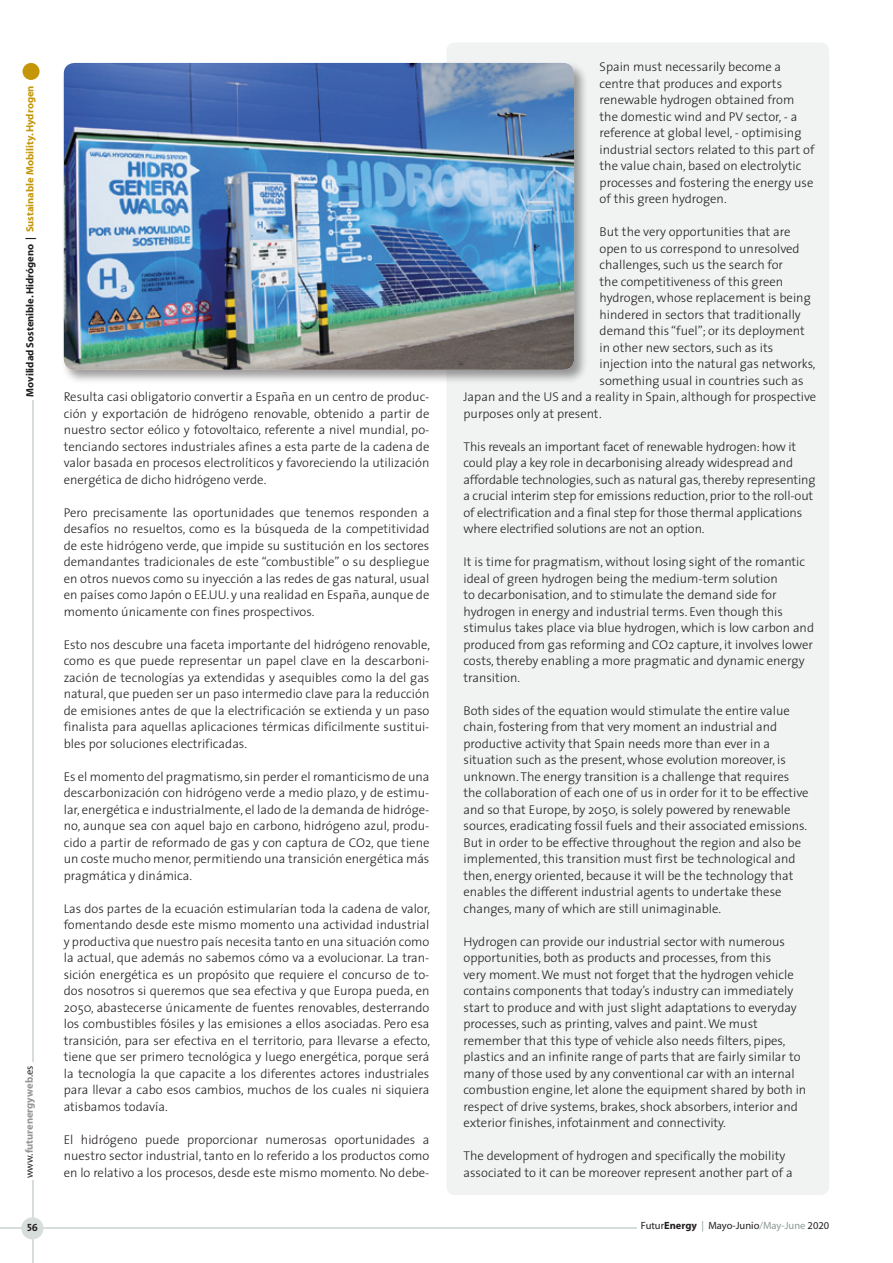
<style>
.page{position:relative;width:893px;height:1263px;background:#fff}
.page>*{position:absolute;margin:0;border:0;box-sizing:border-box;transform-origin:0 0}
.Texto_ingles{font:300 12.75px/16.5px "The Sans";color:#231f20}
.Texto{font:300 12.75px/16.5px "The Sans";color:#231f20;text-align:justify}
.t1{font:700 10.5px "Myriad";color:#231f20}
.t2{font:10.5px "Myriad";color:#231f20}
.t3{font:700 10.5px "Myriad";color:#939598}
.t4{font:10.5px "The Sans Bold Caps";color:#231f20}
.s1{color:#c49608}
.s2{font-weight:400;color:#231f20}
.s3{font-weight:700}
.s4{color:#8b9b92}
</style>
<div class="page">
<div style="left:23px;top:63px;width:17px;height:17px;background:#c49608;border-radius:50%"></div>
<hr style="left:32px;top:400px;width:1px;height:662px;background:#d7ddda">
<hr style="left:0;top:1228px;width:637px;height:1px;background:#d7ddda">
<hr style="left:32px;top:1180px;width:1px;height:83px;background:#d7ddda">
<div style="left:21px;top:1217px;width:22px;height:22px;background:#d7ddda;border-radius:50%"></div>
<div style="left:446px;top:43px;width:383px;height:1152px;background:#f0f3f2;border-radius:9px"></div>
<div style="left:61px;top:61px;width:527px;height:323px;background:#231f20;opacity:.45"></div>
<img style="left:64px;top:63px;width:510px;height:307px">
<p class="t1" style="left:24px;top:397px;width:313px;rotate:-90deg">Movilidad Sostenible. Hidrógeno | <span class="s1">Sustainable Mobility. Hydrogen</span></p>
<p class="t3" style="left:24px;top:1178px;width:114px;rotate:-90deg"><span class="s2">www.</span>futurenergyweb<span class="s2">.es</span></p>
<p class="Texto" style="left:64px;top:388px;width:367px">Resulta casi obligatorio convertir a España en un centro de produc&shy;ción y exportación de hidrógeno renovable, obtenido a partir de nuestro sector eólico y fotovoltaico, referente a nivel mundial, po&shy;tenciando sectores industriales afines a esta parte de la cadena de valor basada en procesos electrolíticos y favoreciendo la utilización energética de dicho hidrógeno verde.</p>
<p class="Texto" style="left:64px;top:504px;width:367px">Pero precisamente las oportunidades que tenemos responden a desafíos no resueltos, como es la búsqueda de la competitividad de este hidrógeno verde, que impide su sustitución en los sectores demandantes tradicionales de este “combustible” o su despliegue en otros nuevos como su inyección a las redes de gas natural, usual en países como Japón o EE.UU. y una realidad en España, aunque de momento únicamente con fines prospectivos.</p>
<p class="Texto" style="left:64px;top:636px;width:368px">Esto nos descubre una faceta importante del hidrógeno renovable, como es que puede representar un papel clave en la descarboni&shy;zación de tecnologías ya extendidas y asequibles como la del gas natural, que pueden ser un paso intermedio clave para la reducción de emisiones antes de que la electrificación se extienda y un paso finalista para aquellas aplicaciones térmicas difícilmente sustitui&shy;bles por soluciones electrificadas.</p>
<p class="Texto" style="left:64px;top:768px;width:367px">Es el momento del pragmatismo, sin perder el romanticismo de una descarbonización con hidrógeno verde a medio plazo, y de estimu&shy;lar, energética e industrialmente, el lado de la demanda de hidróge&shy;no, aunque sea con aquel bajo en carbono, hidrógeno azul, produ&shy;cido a partir de reformado de gas y con captura de CO2, que tiene un coste mucho menor, permitiendo una transición energética más pragmática y dinámica.</p>
<p class="Texto" style="left:64px;top:900px;width:368px">Las dos partes de la ecuación estimularían toda la cadena de valor, fomentando desde este mismo momento una actividad industrial y productiva que nuestro país necesita tanto en una situación como la actual, que además no sabemos cómo va a evolucionar. La tran&shy;sición energética es un propósito que requiere el concurso de to&shy;dos nosotros si queremos que sea efectiva y que Europa pueda, en 2050, abastecerse únicamente de fuentes renovables, desterrando los combustibles fósiles y las emisiones a ellos asociadas. Pero esa transición, para ser efectiva en el territorio, para llevarse a efecto, tiene que ser primero tecnológica y luego energética, porque será la tecnología la que capacite a los diferentes actores industriales para llevar a cabo esos cambios, muchos de los cuales ni siquiera atisbamos todavía.</p>
<p class="Texto" style="left:64px;top:1131px;width:367px">El hidrógeno puede proporcionar numerosas oportunidades a nuestro sector industrial, tanto en lo referido a los productos como en lo relativo a los procesos, desde este mismo momento. No debe-</p>
<p class="Texto_ingles" style="left:600px;top:58px;width:216px">Spain must necessarily become a centre that produces and exports renewable hydrogen obtained from the domestic wind and PV sector, - a reference at global level, - optimising industrial sectors related to this part of the value chain, based on electrolytic processes and fostering the energy use of this green hydrogen.</p>
<p class="Texto_ingles" style="left:600px;top:223px;width:193px">But the very opportunities that are</p>
<p class="Texto_ingles" style="left:600px;top:240px;width:202px">open to us correspond to unresolved</p>
<p class="Texto_ingles" style="left:600px;top:256px;width:185px">challenges, such us the search for</p>
<p class="Texto_ingles" style="left:600px;top:273px;width:185px">the competitiveness of this green</p>
<p class="Texto_ingles" style="left:600px;top:289px;width:213px">hydrogen, whose replacement is being</p>
<p class="Texto_ingles" style="left:600px;top:306px;width:203px">hindered in sectors that traditionally</p>
<p class="Texto_ingles" style="left:600px;top:322px;width:207px">demand this “fuel”; or its deployment</p>
<p class="Texto_ingles" style="left:600px;top:339px;width:175px">in other new sectors, such as its</p>
<p class="Texto_ingles" style="left:600px;top:355px;width:217px">injection into the natural gas networks,</p>
<p class="Texto_ingles" style="left:600px;top:372px;width:205px">something usual in countries such as</p>
<p class="Texto_ingles" style="left:463px;top:388px;width:354px">Japan and the US and a reality in Spain, although for prospective</p>
<p class="Texto_ingles" style="left:463px;top:405px;width:140px">purposes only at present.</p>
<p class="Texto_ingles" style="left:463px;top:438px;width:354px">This reveals an important facet of renewable hydrogen: how it could play a key role in decarbonising already widespread and affordable technologies, such as natural gas, thereby representing a crucial interim step for emissions reduction, prior to the roll-out of electrification and a final step for those thermal applications where electrified solutions are not an option.</p>
<p class="Texto_ingles" style="left:463px;top:553px;width:352px">It is time for pragmatism, without losing sight of the romantic ideal of green hydrogen being the medium-term solution<br>to decarbonisation, and to stimulate the demand side for hydrogen in energy and industrial terms. Even though this stimulus takes place via blue hydrogen, which is low carbon and produced from gas reforming and CO2 capture, it involves lower costs, thereby enabling a more pragmatic and dynamic energy transition.</p>
<p class="Texto_ingles" style="left:463px;top:702px;width:347px">Both sides of the equation would stimulate the entire value chain, fostering from that very moment an industrial and productive activity that Spain needs more than ever in a situation such as the present, whose evolution moreover, is unknown. The energy transition is a challenge that requires the collaboration of each one of us in order for it to be effective and so that Europe, by 2050, is solely powered by renewable sources, eradicating fossil fuels and their associated emissions.<br>But in order to be effective throughout the region and also be implemented, this transition must first be technological and then, energy oriented, because it will be the technology that enables the different industrial agents to undertake these changes, many of which are still unimaginable.</p>
<p class="Texto_ingles" style="left:463px;top:933px;width:344px">Hydrogen can provide our industrial sector with numerous opportunities, both as products and processes, from this<br>very moment. We must not forget that the hydrogen vehicle contains components that today’s industry can immediately start to produce and with just slight adaptations to everyday processes, such as printing, valves and paint. We must remember that this type of vehicle also needs filters, pipes, plastics and an infinite range of parts that are fairly similar to many of those used by any conventional car with an internal combustion engine, let alone the equipment shared by both in respect of drive systems, brakes, shock absorbers, interior and exterior finishes, infotainment and connectivity.</p>
<p class="Texto_ingles" style="left:463px;top:1147px;width:331px">The development of hydrogen and specifically the mobility associated to it can be moreover represent another part of a</p>
<p class="t4" style="left:27px;top:1219px;width:12px">56</p>
<p class="t2" style="left:641px;top:1220px;width:190px">Futur<span class="s3">Energy</span> <span class="s4">|</span> Mayo-Junio<span class="s4">/May-June</span> 2020</p>
</div>
